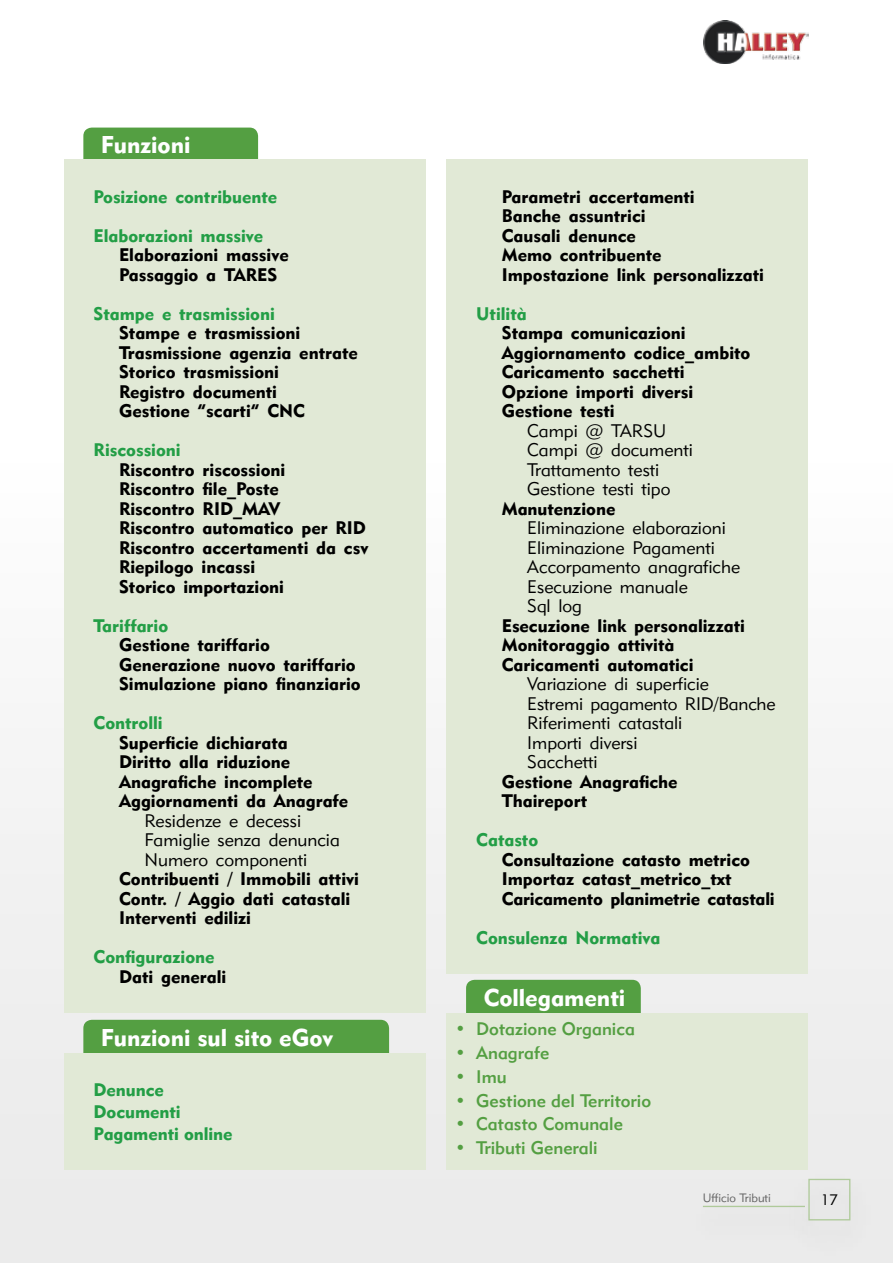
<style>
.page{position:relative;width:893px;height:1263px;background:#fff}
.page>*{position:absolute;margin:0;border:0;box-sizing:border-box;transform-origin:0 0}
.t1{font:24px "Geometric 415 BT Black A";color:#fff}
.t2{font:18px/19.5px "Geometric 415 BT Black A";color:#000}
.t3{font:18px/19.5px "Geometric 415 BT Lite A";color:#000}
.t4{font:18px/21.6px "Geometric 415 BT Black A";color:#239e46}
.t5{font:18px "Geometric 415 BT Medium A";color:#549f42}
.t6{font:15px "Geometric 415 BT Lite A";color:#000}
.t7{font:12px "Geometric 415 BT Lite A";color:#636363}
</style>
<div class="page">
<div style="left:0;top:0;width:893px;height:1263px;background:linear-gradient(to right,#f6f6f6,#f8f8f8)"></div>
<div style="left:784px;top:1170px;width:90px;height:89px;background:#e9e9e9"></div>
<div style="left:808px;top:1179px;width:42px;height:41px;border:1px solid #afca9a"></div>
<div style="left:684px;top:1197px;width:140px;height:49px;background:#e9e9e9"></div>
<hr style="left:703px;top:1206px;width:102px;height:1px;background:#afca9a">
<img style="left:704px;top:20px;width:104px;height:44px">
<div style="left:83px;top:128px;width:175px;height:41px;background:#549f42;border-radius:9px"></div>
<div style="left:64px;top:159px;width:361px;height:854px;background:#e1e9d6"></div>
<div style="left:446px;top:159px;width:362px;height:815px;background:#e1e9d6"></div>
<div style="left:466px;top:980px;width:175px;height:43px;background:#549f42;border-radius:9px"></div>
<div style="left:446px;top:1013px;width:362px;height:156px;background:#e1e9d6"></div>
<div style="left:83px;top:1020px;width:306px;height:43px;background:#549f42;border-radius:9px"></div>
<div style="left:64px;top:1053px;width:361px;height:116px;background:#e1e9d6"></div>
<h1 class="t1" style="left:101px;top:130px;width:91px">Funzioni</h1>
<p class="t4" style="left:94px;top:177px;width:185px;line-height:39px">Posizione contribuente<br>Elaborazioni massive</p>
<p class="t2" style="left:119px;top:245px;width:171px">Elaborazioni massive<br>Passaggio a TARES</p>
<p class="t4" style="left:94px;top:303px;width:183px">Stampe e trasmissioni</p>
<p class="t2" style="left:119px;top:323px;width:240px">Stampe e trasmissioni<br>Trasmissione agenzia entrate<br>Storico trasmissioni<br>Registro documenti<br>Gestione “scarti” CNC</p>
<p class="t4" style="left:94px;top:439px;width:89px">Riscossioni</p>
<p class="t2" style="left:119px;top:460px;width:251px">Riscontro riscossioni<br>Riscontro file_Poste<br>Riscontro RID_MAV<br>Riscontro automatico per RID<br>Riscontro accertamenti da csv<br>Riepilogo incassi<br>Storico importazioni</p>
<p class="t4" style="left:94px;top:615px;width:76px">Tariffario</p>
<p class="t2" style="left:119px;top:635px;width:243px">Gestione tariffario<br>Generazione nuovo tariffario<br>Simulazione piano finanziario</p>
<p class="t4" style="left:94px;top:712px;width:71px">Controlli</p>
<p class="t2" style="left:119px;top:733px;width:231px">Superficie dichiarata<br>Diritto alla riduzione<br>Anagrafiche incomplete<br>Aggiornamenti da Anagrafe</p>
<p class="t3" style="left:145px;top:810px;width:197px">Residenze e decessi<br>Famiglie senza denuncia<br>Numero componenti</p>
<p class="t2" style="left:119px;top:869px;width:241px">Contribuenti / Immobili attivi<br>Contr. / Aggio dati catastali<br>Interventi edilizi</p>
<p class="t4" style="left:94px;top:946px;width:122px">Configurazione</p>
<p class="t2" style="left:119px;top:966px;width:109px">Dati generali</p>
<h1 class="t1" style="left:101px;top:1023px;width:234px">Funzioni sul sito eGov</h1>
<p class="t4" style="left:94px;top:1079px;width:140px">Denunce<br>Documenti<br>Pagamenti online</p>
<p class="t2" style="left:502px;top:187px;width:264px">Parametri accertamenti<br>Banche assuntrici<br>Causali denunce<br>Memo contribuente<br>Impostazione link personalizzati</p>
<p class="t4" style="left:476px;top:303px;width:52px">Utilità</p>
<p class="t2" style="left:502px;top:323px;width:250px">Stampa comunicazioni<br>Aggiornamento codice_ambito<br>Caricamento sacchetti<br>Opzione importi diversi<br>Gestione testi</p>
<p class="t3" style="left:527px;top:421px;width:167px">Campi @ TARSU<br>Campi @ documenti<br>Trattamento testi<br>Gestione testi tipo</p>
<p class="t2" style="left:502px;top:499px;width:115px">Manutenzione</p>
<p class="t3" style="left:527px;top:518px;width:214px">Eliminazione elaborazioni<br>Eliminazione Pagamenti<br>Accorpamento anagrafiche<br>Esecuzione manuale<br>Sql log</p>
<p class="t2" style="left:502px;top:616px;width:245px">Esecuzione link personalizzati<br>Monitoraggio attività<br>Caricamenti automatici</p>
<p class="t3" style="left:527px;top:674px;width:250px">Variazione di superficie<br>Estremi pagamento RID/Banche<br>Riferimenti catastali<br>Importi diversi<br>Sacchetti</p>
<p class="t2" style="left:502px;top:771px;width:177px">Gestione Anagrafiche<br>Thaireport</p>
<p class="t4" style="left:476px;top:829px;width:63px">Catasto</p>
<p class="t2" style="left:502px;top:849px;width:274px">Consultazione catasto metrico<br>Importaz catast_metrico_txt<br>Caricamento planimetrie catastali</p>
<p class="t4" style="left:476px;top:926px;width:186px">Consulenza Normativa</p>
<h1 class="t1" style="left:484px;top:983px;width:143px">Collegamenti</h1>
<p class="t5" style="left:455px;top:1018px;width:182px">• Dotazione Organica</p>
<p class="t5" style="left:455px;top:1042px;width:96px">• Anagrafe</p>
<p class="t5" style="left:455px;top:1065px;width:53px">• Imu</p>
<p class="t5" style="left:455px;top:1089px;width:198px">• Gestione del Territorio</p>
<p class="t5" style="left:455px;top:1113px;width:169px">• Catasto Comunale</p>
<p class="t5" style="left:455px;top:1137px;width:144px">• Tributi Generali</p>
<p class="t7" style="left:703px;top:1190px;width:70px">Ufficio Tributi</p>
<p class="t6" style="left:821px;top:1190px;width:19px">17</p>
</div>
